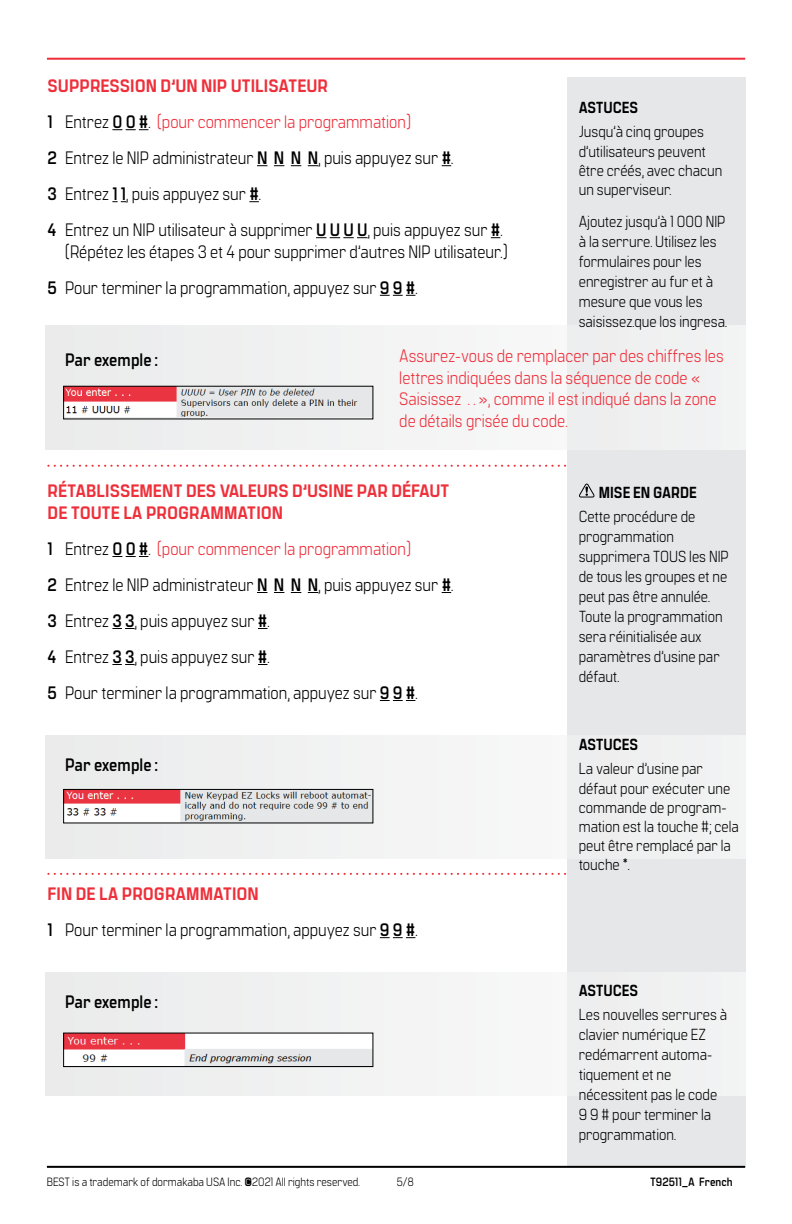
<style>
.page{position:relative;width:792px;height:1224px;background:#fff}
.page>*{position:absolute;margin:0;border:0;box-sizing:border-box;transform-origin:0 0}
.t1{font:18px/36px "Manifold CF";color:#000;scale:.9 1}
.t2{font:18px/21.6px "Manifold CF";color:#ee303b;scale:.9 1}
.t3{font:800 18px/21.6px "Manifold CF";color:#ee303b;scale:.95 1}
.t4{font:700 18px "Manifold CF";color:#000;scale:.9 1}
.t5{font:16px/20px "Manifold CF";color:#000;scale:.9 1}
.t6{font:800 16px "Manifold CF";letter-spacing:-.005em;color:#000;scale:.9 1}
.t7{font:12px "Manifold CF";color:#000;scale:.9 1}
.t8{font:700 12px "Manifold CF";color:#000;scale:.9 1}
.s1{font-weight:800;color:#ee303b}
.s2{font-weight:700}
.s3{color:#ed2f3b}
</style>
<div class="page">
<div style="left:568px;top:78px;width:178px;height:1089px;background:#e6e7e8"></div>
<div style="left:46px;top:326px;width:701px;height:123px;background:#f0f1f1"></div>
<div style="left:46px;top:972px;width:701px;height:123px;background:#f0f1f1"></div>
<div style="left:46px;top:735px;width:701px;height:123px;background:#f0f1f1"></div>
<svg style="left:112px;top:129px;width:36px;height:1px"></svg>
<svg style="left:112px;top:201px;width:14px;height:1px"></svg>
<svg style="left:316px;top:237px;width:51px;height:1px"></svg>
<svg style="left:380px;top:295px;width:35px;height:1px"></svg>
<svg style="left:112px;top:556px;width:36px;height:1px"></svg>
<svg style="left:112px;top:628px;width:23px;height:1px"></svg>
<svg style="left:112px;top:664px;width:23px;height:1px"></svg>
<svg style="left:380px;top:700px;width:35px;height:1px"></svg>
<svg style="left:380px;top:937px;width:35px;height:1px"></svg>
<svg style="left:579px;top:484px;width:16px;height:14px"></svg>
<hr style="left:47px;top:58px;width:698px;height:2px;background:#ed2f3b">
<hr style="left:47px;top:1166px;width:698px;height:2px;background:#000">
<svg style="left:48px;top:465px;width:518px;height:2px"></svg>
<svg style="left:48px;top:873px;width:518px;height:2px"></svg>
<img style="left:65px;top:791px;width:306px;height:30px">
<div style="left:63px;top:789px;width:310px;height:34px;border:1px solid #000"></div>
<img style="left:65px;top:1035px;width:306px;height:30px">
<div style="left:63px;top:1033px;width:310px;height:34px;border:1px solid #000"></div>
<img style="left:65px;top:388px;width:306px;height:29px">
<p class="t1" style="left:48px;top:68px;width:507px"><span class="s1">SUPPRESSION D’UN NIP UTILISATEUR<br></span><span class="s2">1</span> Entrez <span class="s2">0 0 #</span>. <span class="s3">(pour commencer la programmation)<br></span><span class="s2">2</span> Entrez le NIP administrateur <span class="s2">N N N N</span>, puis appuyez sur <span class="s2">#</span>.<br><span class="s2">3</span> Entrez <span class="s2">1 1</span>, puis appuyez sur <span class="s2">#</span>.<br><span class="s2">4</span> Entrez un NIP utilisateur à supprimer <span class="s2">U U U U</span>, puis appuyez sur <span class="s2">#</span>.</p>
<p class="t1" style="left:48px;top:234px;width:513px;text-indent:18px">(Répétez les étapes 3 et 4 pour supprimer d’autres NIP utilisateur.)<br><span class="s2">5</span> Pour terminer la programmation, appuyez sur <span class="s2">9 9 #</span>.</p>
<p class="t6" style="left:579px;top:99px;width:67px">ASTUCES</p>
<p class="t5" style="left:579px;top:123px;width:161px;line-height:19.2px">Jusqu’à cinq groupes d’utilisateurs peuvent être créés, avec chacun un superviseur.</p>
<p class="t5" style="left:579px;top:212px;width:166px">Ajoutez jusqu’à 1 000 NIP à la serrure. Utilisez les formulaires pour les enregistrer au fur et à mesure que vous les saisissez.que los ingresa.</p>
<p class="t4" style="left:65px;top:349px;width:105px">Par exemple :</p>
<p class="t2" style="left:399px;top:345px;width:362px">Assurez-vous de remplacer par des chiffres les lettres indiquées dans la séquence de code « Saisissez . . », comme il est indiqué dans la zone de détails grisée du code.</p>
<p class="t3" style="left:48px;top:481px;width:424px">RÉTABLISSEMENT DES VALEURS D’USINE PAR DÉFAUT<br>DE TOUTE LA PROGRAMMATION</p>
<p class="t1" style="left:48px;top:531px;width:452px"><span class="s2">1</span> Entrez <span class="s2">0 0 #</span>. <span class="s3">(pour commencer la programmation)<br></span><span class="s2">2</span> Entrez le NIP administrateur <span class="s2">N N N N</span>, puis appuyez sur <span class="s2">#</span>.<br><span class="s2">3</span> Entrez <span class="s2">3 3</span>, puis appuyez sur <span class="s2">#</span>.<br><span class="s2">4</span> Entrez <span class="s2">3 3</span>, puis appuyez sur <span class="s2">#</span>.<br><span class="s2">5</span> Pour terminer la programmation, appuyez sur <span class="s2">9 9 #</span>.</p>
<p class="t4" style="left:65px;top:754px;width:105px">Par exemple :</p>
<p class="t1" style="left:48px;top:876px;width:413px"><span class="s1">FIN DE LA PROGRAMMATION<br></span><span class="s2">1</span> Pour terminer la programmation, appuyez sur <span class="s2">9 9 #</span>.</p>
<p class="t4" style="left:65px;top:991px;width:105px">Par exemple :</p>
<p class="t6" style="left:599px;top:484px;width:110px">MISE EN GARDE</p>
<p class="t5" style="left:579px;top:507px;width:168px">Cette procédure de programmation supprimera TOUS les NIP de tous les groupes et ne peut pas être annulée.<br>Toute la programmation sera réinitialisée aux paramètres d’usine par défaut.</p>
<p class="t6" style="left:579px;top:736px;width:67px">ASTUCES</p>
<p class="t5" style="left:579px;top:759px;width:179px;line-height:19.2px">La valeur d’usine par défaut pour exécuter une commande de program&shy;mation est la touche #; cela peut être remplacé par la touche *.</p>
<p class="t6" style="left:579px;top:981px;width:67px">ASTUCES</p>
<p class="t5" style="left:579px;top:1004px;width:167px">Les nouvelles serrures à clavier numérique EZ redémarrent automa&shy;tiquement et ne nécessitent pas le code<br>9 9 # pour terminer la programmation.</p>
<p class="t7" style="left:47px;top:1175px;width:350px">BEST is a trademark of dormakaba USA Inc. ©2021 All rights reserved.</p>
<p class="t7" style="left:397px;top:1174px;width:21px">5/8</p>
<p class="t8" style="left:650px;top:1175px;width:94px">T92511_A French</p>
</div>
